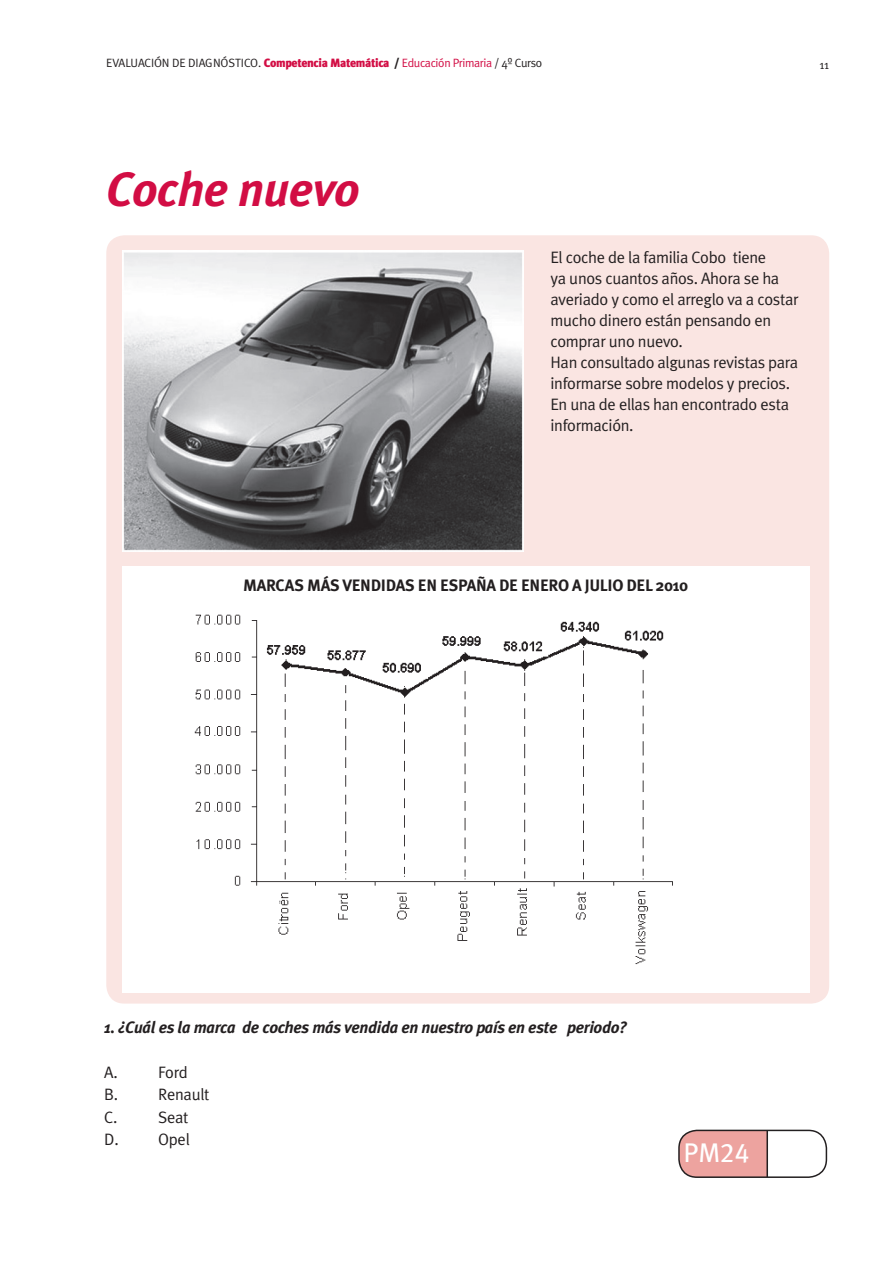
<style>
.page{position:relative;width:893px;height:1263px;background:#fff}
.page>*{position:absolute;margin:0;border:0;box-sizing:border-box;transform-origin:0 0}
.t1{font:italic 700 48px "Meta Plus";letter-spacing:-.01em;color:#d20d44}
.t2{font:27px "Meta Plus Book Caps";color:#fff}
.t3{font:16.5px/21px "Meta Plus";letter-spacing:-.02em;color:#231f20}
.t4{font:italic 700 16.5px "Meta Plus";letter-spacing:-.02em;color:#231f20}
.t5{font:700 16.5px "Meta Plus";letter-spacing:-.02em;color:#231f20}
.t6{font:12px "Meta Plus";letter-spacing:-.03em;color:#231f20}
.s1{font-weight:900;color:#d20d44}
.s2{font-weight:900}
.s3{color:#d20d44}
</style>
<div class="page">
<div style="left:106px;top:235px;width:723px;height:768px;background:#fae5e2;border-radius:18px"></div>
<div style="left:122px;top:566px;width:687px;height:427px;background:#fff"></div>
<img style="left:122px;top:251px;width:401px;height:300px">
<img style="left:194px;top:614px;width:479px;height:351px">
<div style="left:679px;top:1130px;width:87px;height:47px;background:#eda39f"></div>
<div style="left:678px;top:1130px;width:149px;height:48px;border:2px solid #231f20;border-radius:18px"></div>
<hr style="left:766px;top:1130px;width:2px;height:47px;background:#231f20">
<p class="t6" style="left:106px;top:56px;width:438px">EVALUACIÓN DE DIAGNÓSTICO. <span class="s1">Competencia Matemática</span> <span class="s2">/</span> <span class="s3">Educación Primaria</span> / 4º Curso</p>
<p class="t6" style="left:819px;top:58px;width:11px">11</p>
<h1 class="t1" style="left:106px;top:161px;width:255px">Coche nuevo</h1>
<p class="t3" style="left:550px;top:246px;width:250px">El coche de la familia Cobo tiene<br>ya unos cuantos años. Ahora se ha averiado y como el arreglo va a costar mucho dinero están pensando en comprar uno nuevo.<br>Han consultado algunas revistas para informarse sobre modelos y precios.<br>En una de ellas han encontrado esta información.</p>
<p class="t5" style="left:243px;top:575px;width:446px">MARCAS MÁS VENDIDAS EN ESPAÑA DE ENERO A JULIO DEL 2010</p>
<p class="t4" style="left:104px;top:1018px;width:524px">1. ¿Cuál es la marca de coches más vendida en nuestro país en este periodo?</p>
<p class="t3" style="left:104px;top:1061px;width:15px">A.</p>
<p class="t3" style="left:158px;top:1061px;width:31px">Ford</p>
<p class="t3" style="left:104px;top:1084px;width:15px">B.</p>
<p class="t3" style="left:158px;top:1084px;width:53px">Renault</p>
<p class="t3" style="left:104px;top:1106px;width:15px">C.</p>
<p class="t3" style="left:158px;top:1106px;width:32px">Seat</p>
<p class="t3" style="left:104px;top:1129px;width:41px">D. O</p>
<p class="t3" style="left:169px;top:1129px;width:22px">pel</p>
<h2 class="t2" style="left:683px;top:1137px;width:67px">PM24</h2>
</div>
